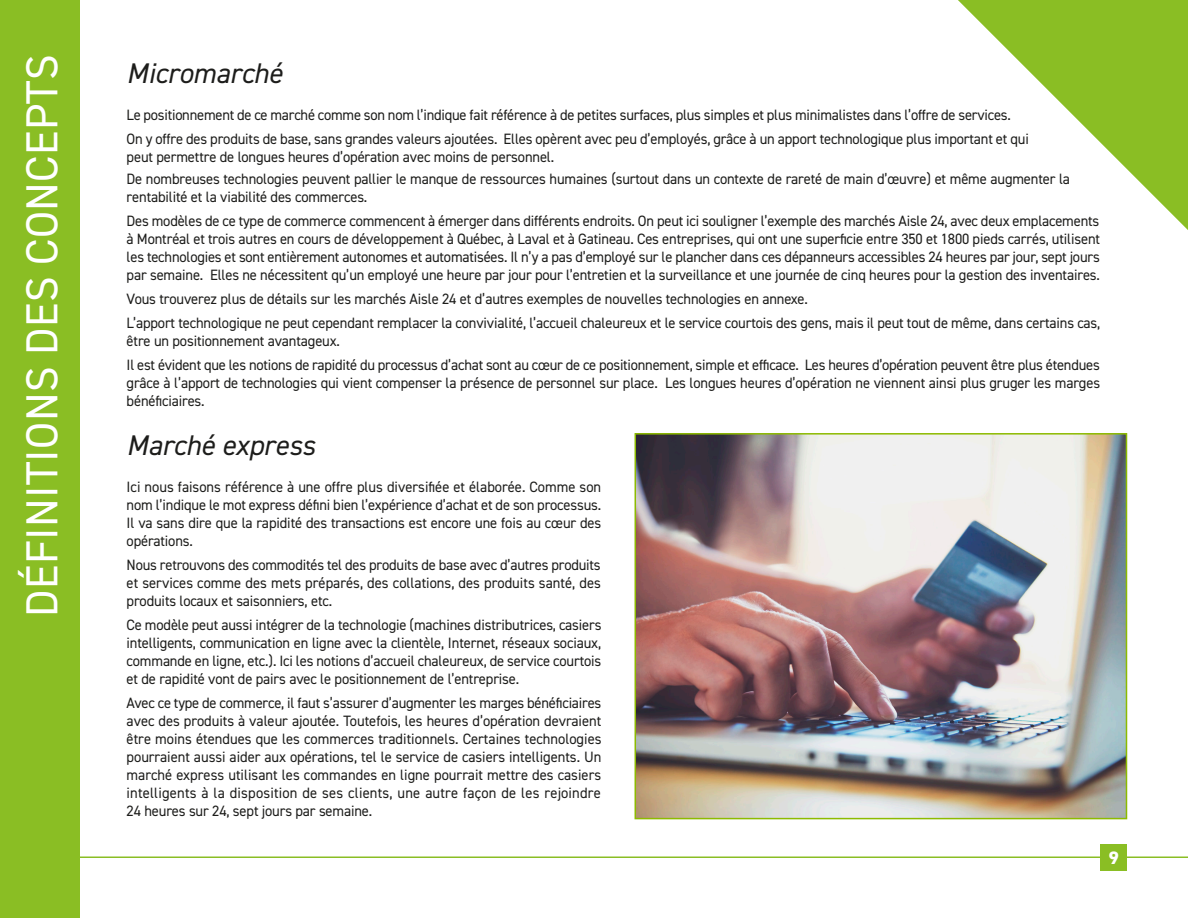
<style>
.page{position:relative;width:1188px;height:918px;background:#fff}
.page>*{position:absolute;margin:0;border:0;box-sizing:border-box;transform-origin:0 0}
.t1{font:45px "DIN2014";letter-spacing:.01em;color:#fff}
.t2{font:italic 28.5px "DIN2014";color:#1d1d1b}
.t3{font:800 18px "DIN2014";color:#fff}
.t4{font:15px/18px "DIN2014";letter-spacing:-.01em;color:#1d1d1b}
</style>
<div class="page">
<div style="left:0;top:0;width:80px;height:918px;background:#8abe24"></div>
<svg style="left:958px;top:0;width:230px;height:230px"></svg>
<img style="left:638px;top:436px;width:486px;height:380px">
<div style="left:635px;top:433px;width:492px;height:386px;border:2px solid #8dbb00"></div>
<div style="left:1100px;top:844px;width:27px;height:27px;background:#8abe24"></div>
<hr style="left:0;top:856px;width:1105px;height:2px;background:#8abe24">
<hr style="left:1122px;top:856px;width:66px;height:2px;background:#8abe24">
<h1 class="t1" style="left:14px;top:617px;width:564px;rotate:-90deg">DÉFINITIONS DES CONCEPTS</h1>
<h2 class="t2" style="left:127px;top:55px;width:157px">Micromarché</h2>
<p class="t4" style="left:127px;top:102px;width:904px;line-height:24px">Le positionnement de ce marché comme son nom l’indique fait référence à de petites surfaces, plus simples et plus minimalistes dans l’offre de services.<br>On y offre des produits de base, sans grandes valeurs ajoutées. Elles opèrent avec peu d’employés, grâce à un apport technologique plus important et qui</p>
<p class="t4" style="left:127px;top:145px;width:945px;line-height:22.5px">peut permettre de longues heures d’opération avec moins de personnel.<br>De nombreuses technologies peuvent pallier le manque de ressources humaines (surtout dans un contexte de rareté de main d’œuvre) et même augmenter la</p>
<p class="t4" style="left:127px;top:185px;width:974px;line-height:24px">rentabilité et la viabilité des commerces.<br>Des modèles de ce type de commerce commencent à émerger dans différents endroits. On peut ici souligner l’exemple des marchés Aisle 24, avec deux emplacements</p>
<p class="t4" style="left:127px;top:230px;width:975px;text-align:justify">à Montréal et trois autres en cours de développement à Québec, à Laval et à Gatineau. Ces entreprises, qui ont une superficie entre 350 et 1800 pieds carrés, utilisent les technologies et sont entièrement autonomes et automatisées. Il n’y a pas d’employé sur le plancher dans ces dépanneurs accessibles 24 heures par jour, sept jours par semaine. Elles ne nécessitent qu’un employé une heure par jour pour l’entretien et la surveillance et une journée de cinq heures pour la gestion des inventaires.</p>
<p class="t4" style="left:127px;top:287px;width:975px;line-height:24px">Vous trouverez plus de détails sur les marchés Aisle 24 et d’autres exemples de nouvelles technologies en annexe.<br>L’apport technologique ne peut cependant remplacer la convivialité, l’accueil chaleureux et le service courtois des gens, mais il peut tout de même, dans certains cas,</p>
<p class="t4" style="left:127px;top:329px;width:975px;line-height:24px">être un positionnement avantageux.<br>Il est évident que les notions de rapidité du processus d’achat sont au cœur de ce positionnement, simple et efficace. Les heures d’opération peuvent être plus étendues</p>
<p class="t4" style="left:127px;top:374px;width:975px">grâce à l’apport de technologies qui vient compenser la présence de personnel sur place. Les longues heures d’opération ne viennent ainsi plus gruger les marges bénéficiaires.</p>
<h2 class="t2" style="left:127px;top:428px;width:190px">Marché express</h2>
<p class="t4" style="left:127px;top:478px;width:476px;text-align:justify">Ici nous faisons référence à une offre plus diversifiée et élaborée. Comme son nom l’indique le mot express défini bien l’expérience d’achat et de son processus.<br>Il va sans dire que la rapidité des transactions est encore une fois au cœur des opérations.</p>
<p class="t4" style="left:127px;top:556px;width:476px;text-align:justify">Nous retrouvons des commodités tel des produits de base avec d’autres produits et services comme des mets préparés, des collations, des produits santé, des produits locaux et saisonniers, etc.</p>
<p class="t4" style="left:127px;top:616px;width:476px;text-align:justify">Ce modèle peut aussi intégrer de la technologie (machines distributrices, casiers intelligents, communication en ligne avec la clientèle, Internet, réseaux sociaux, commande en ligne, etc.). Ici les notions d’accueil chaleureux, de service courtois et de rapidité vont de pairs avec le positionnement de l’entreprise.</p>
<p class="t4" style="left:127px;top:694px;width:476px;text-align:justify">Avec ce type de commerce, il faut s’assurer d’augmenter les marges bénéficiaires avec des produits à valeur ajoutée. Toutefois, les heures d’opération devraient être moins étendues que les commerces traditionnels. Certaines technologies pourraient aussi aider aux opérations, tel le service de casiers intelligents. Un marché express utilisant les commandes en ligne pourrait mettre des casiers intelligents à la disposition de ses clients, une autre façon de les rejoindre 24 heures sur 24, sept jours par semaine.</p>
<p class="t3" style="left:1109px;top:846px;width:12px">9</p>
</div>
